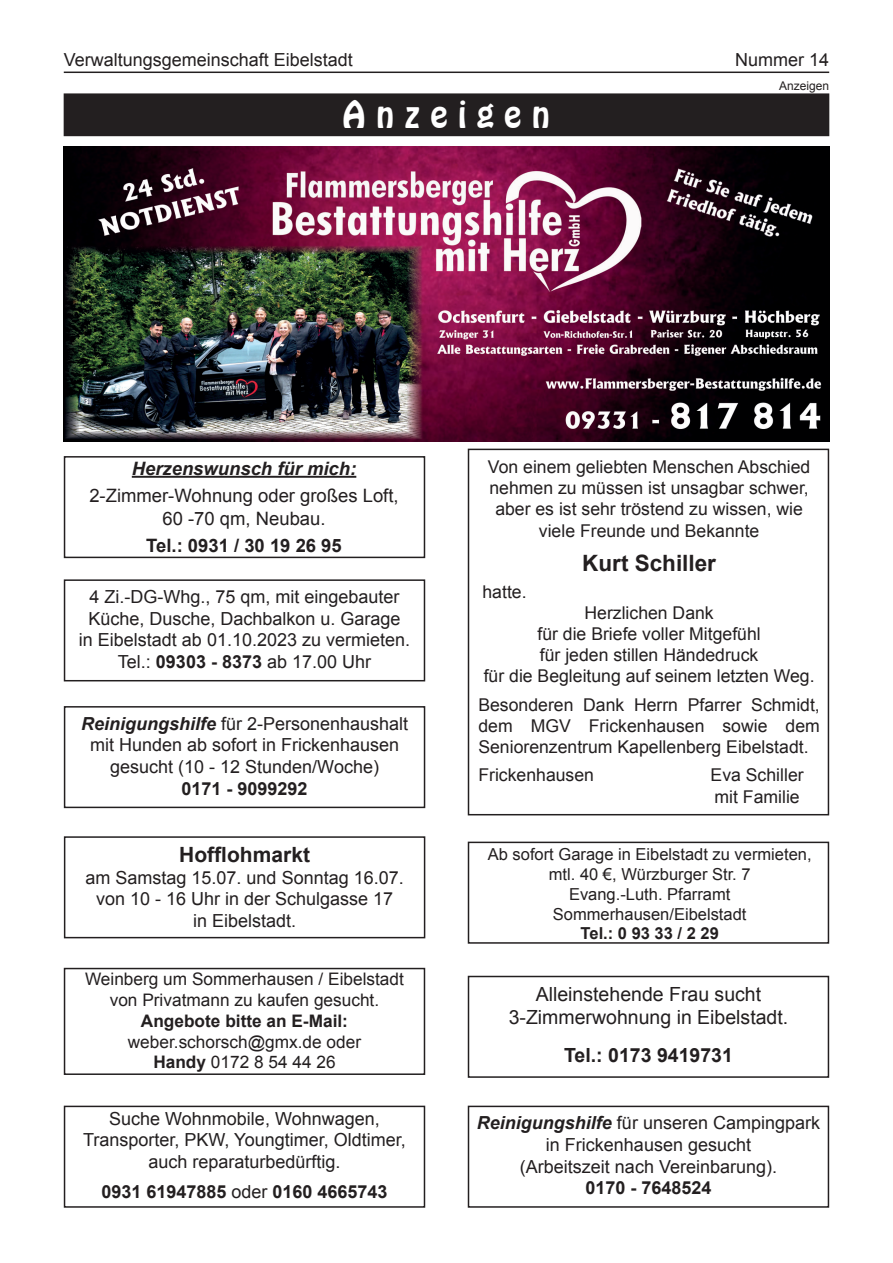
<style>
.page{position:relative;width:893px;height:1263px;background:#fff}
.page>*{position:absolute;margin:0;border:0;box-sizing:border-box;transform-origin:0 0}
.t1{font:36px "Hobo BT";color:#fff}
.t2{font:700 22.5px "Arial";color:#231f20}
.t3{font:700 21px "Arial";color:#231f20}
.t4{font:19.5px/23.4px "Arial";color:#231f20;text-align:center}
.t5{font:700 19.5px "Arial";color:#231f20}
.t6{font:18.45px/22.2px "Arial";color:#231f20;text-align:center}
.t7{font:italic 700 18.45px "Arial";color:#231f20}
.t8{font:700 18.45px "Arial";color:#231f20}
.t9{font:18px/21.6px "Arial";color:#231f20;text-align:center}
.t10{font:700 18px "Arial";color:#231f20}
.t11{font:17.7px/21.1px "Arial";color:#231f20;text-align:center}
.t12{font:17.25px/20.7px "Arial";color:#231f20;text-align:center}
.t13{font:700 17.25px "Arial";color:#231f20}
.t14{font:16.5px/19.8px "Arial";color:#231f20;text-align:center}
.t15{font:700 16.5px "Arial";color:#231f20}
.t16{font:12px "Arial";color:#231f20}
.s1{font-weight:700}
.s2{font-weight:700;font-style:italic}
.s3{font-weight:400}
</style>
<div class="page">
<hr style="left:64px;top:72px;width:765px;height:1px;background:#231f20">
<div style="left:64px;top:94px;width:765px;height:42px;background:#231f20"></div>
<div style="left:64px;top:579px;width:361px;height:102px;border:2px solid #231f20"></div>
<img style="left:64px;top:146px;width:765px;height:295px">
<div style="left:64px;top:456px;width:361px;height:102px;border:2px solid #231f20"></div>
<hr style="left:132px;top:476px;width:224px;height:2px;background:#231f20">
<div style="left:64px;top:968px;width:361px;height:107px;border:2px solid #231f20"></div>
<div style="left:64px;top:1106px;width:361px;height:102px;border:2px solid #231f20"></div>
<div style="left:468px;top:976px;width:361px;height:102px;border:2px solid #231f20"></div>
<div style="left:468px;top:1106px;width:361px;height:102px;border:2px solid #231f20"></div>
<div style="left:64px;top:706px;width:361px;height:102px;border:2px solid #231f20"></div>
<div style="left:64px;top:836px;width:361px;height:102px;border:2px solid #231f20"></div>
<div style="left:468px;top:449px;width:361px;height:366px;border:2px solid #231f20"></div>
<div style="left:468px;top:842px;width:361px;height:102px;border:2px solid #231f20"></div>
<p class="t9" style="left:64px;top:49px;width:291px">Verwaltungsgemeinschaft Eibelstadt</p>
<p class="t9" style="left:735px;top:49px;width:96px">Nummer 14</p>
<p class="t16" style="left:779px;top:77px;width:52px">Anzeigen</p>
<h1 class="t1" style="left:342px;top:93px;width:210px">A n z e i g e n</h1>
<p class="t7" style="left:132px;top:456px;width:226px">Herzenswunsch für mich:</p>
<p class="t6" style="left:89px;top:485px;width:311px">2-Zimmer-Wohnung oder großes Loft,<br>60 -70 qm, Neubau.</p>
<p class="t8" style="left:146px;top:533px;width:197px">Tel.: 0931 / 30 19 26 95</p>
<p class="t9" style="left:79px;top:586px;width:333px">4 Zi.-DG-Whg., 75 qm, mit eingebauter Küche, Dusche, Dachbalkon u. Garage<br>in Eibelstadt ab 01.10.2023 zu vermieten.<br>Tel.: <span class="s1">09303 - 8373</span> ab 17.00 Uhr</p>
<p class="t9" style="left:81px;top:713px;width:329px"><span class="s2">Reinigungshilfe</span> für 2-Personenhaushalt mit Hunden ab sofort in Frickenhausen gesucht (10 - 12 Stunden/Woche)</p>
<p class="t10" style="left:182px;top:776px;width:128px">0171 - 9099292</p>
<p class="t3" style="left:179px;top:841px;width:132px">Hofflohmarkt</p>
<p class="t9" style="left:86px;top:867px;width:320px">am Samstag 15.07. und Sonntag 16.07. von 10 - 16 Uhr in der Schulgasse 17<br>in Eibelstadt.</p>
<p class="t12" style="left:85px;top:969px;width:320px">Weinberg um Sommerhausen / Eibelstadt von Privatmann zu kaufen gesucht.</p>
<p class="t13" style="left:141px;top:1009px;width:209px">Angebote bitte an E-Mail:</p>
<p class="t12" style="left:128px;top:1031px;width:235px">weber.schorsch@gmx.de oder<br><span class="s1">Handy</span> 0172 8 54 44 26</p>
<p class="t9" style="left:83px;top:1107px;width:324px">Suche Wohnmobile, Wohnwagen,<br>Transporter, PKW, Youngtimer, Oldtimer, auch reparaturbedürftig.</p>
<p class="t10" style="left:101px;top:1180px;width:288px">0931 61947885 <span class="s3">oder</span> 0160 4665743</p>
<p class="t11" style="left:488px;top:456px;width:324px">Von einem geliebten Menschen Abschied nehmen zu müssen ist unsagbar schwer, aber es ist sehr tröstend zu wissen, wie viele Freunde und Bekannte</p>
<p class="t2" style="left:582px;top:548px;width:135px">Kurt Schiller</p>
<p class="t11" style="left:482px;top:581px;width:46px">hatte.</p>
<p class="t11" style="left:484px;top:602px;width:332px">Herzlichen Dank<br>für die Briefe voller Mitgefühl<br>für jeden stillen Händedruck<br>für die Begleitung auf seinem letzten Weg.</p>
<p class="t11" style="left:478px;top:694px;width:343px;text-align:justify">Besonderen Dank Herrn Pfarrer Schmidt, dem MGV Frickenhausen sowie dem Seniorenzentrum Kapellenberg Eibelstadt.</p>
<p class="t11" style="left:478px;top:765px;width:117px">Frickenhausen</p>
<p class="t11" style="left:711px;top:765px;width:95px;text-align:left">Eva Schiller mit Familie</p>
<p class="t14" style="left:488px;top:844px;width:325px">Ab sofort Garage in Eibelstadt zu vermieten, mtl. 40 €, Würzburger Str. 7<br>Evang.-Luth. Pfarramt<br>Sommerhausen/Eibelstadt</p>
<p class="t15" style="left:581px;top:923px;width:140px">Tel.: 0 93 33 / 2 29</p>
<p class="t4" style="left:509px;top:982px;width:281px">Alleinstehende Frau sucht<br>3-Zimmerwohnung in Eibelstadt.</p>
<p class="t5" style="left:564px;top:1042px;width:170px">Tel.: 0173 9419731</p>
<p class="t9" style="left:477px;top:1112px;width:345px"><span class="s2">Reinigungshilfe</span> für unseren Campingpark in Frickenhausen gesucht<br>(Arbeitszeit nach Vereinbarung).</p>
<p class="t10" style="left:585px;top:1176px;width:128px">0170 - 7648524</p>
</div>
